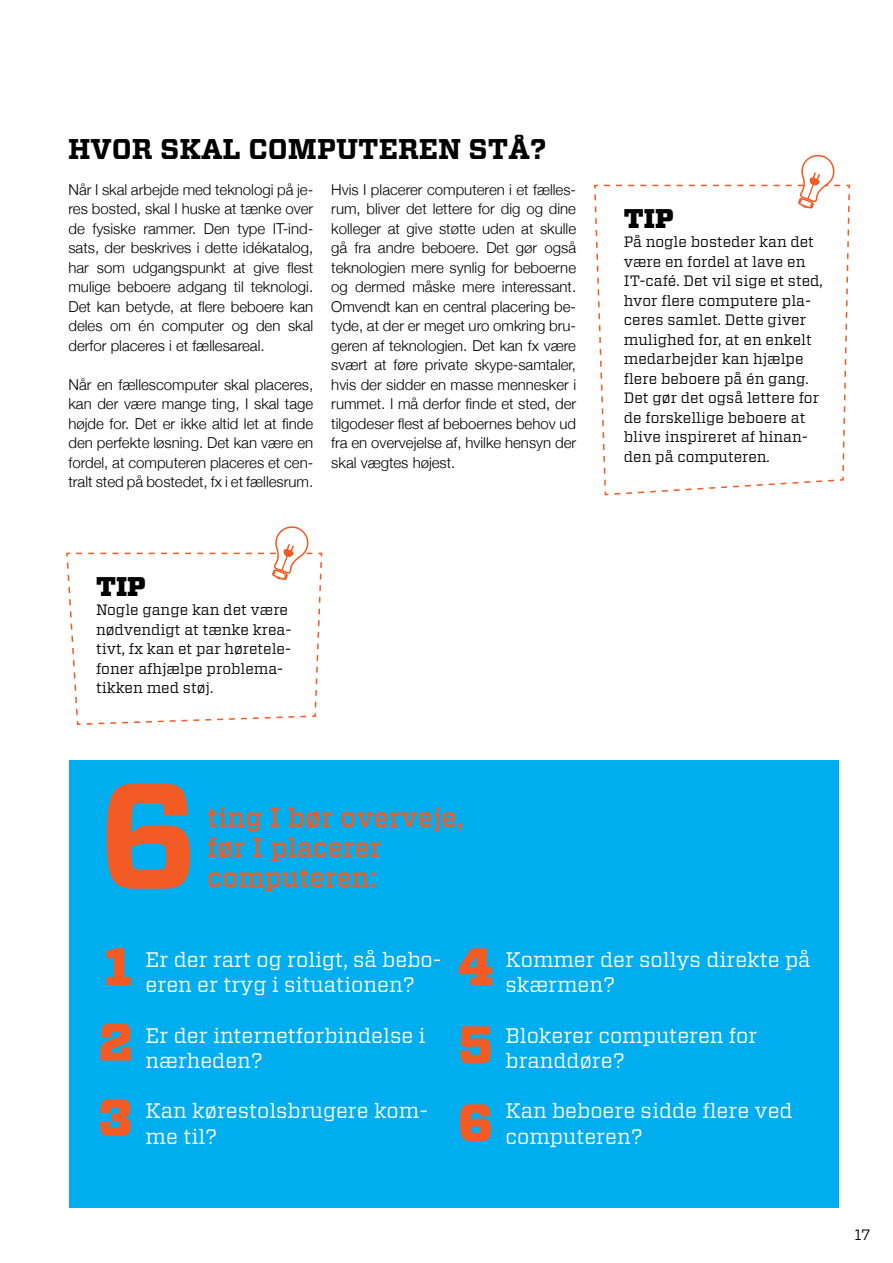
<style>
.page{position:relative;width:893px;height:1263px;background:#fff}
.page>*{position:absolute;margin:0;border:0;box-sizing:border-box;transform-origin:0 0}
.t1{font:700 150px "Vitesse";color:#f15a22}
.t2{font:900 52.5px/75.6px "Vitesse";color:#f15a22;text-align:justify}
.t3{font:700 28.5px "Vitesse";color:#000}
.t4{font:500 27px/30px "Vitesse";color:#f15a22}
.t5{font:900 27px "Vitesse";color:#000}
.t6{font:21px/25.2px "Vitesse";color:#fff}
.t7{font:300 15px/19.5px "Helvetica Neue";color:#000;text-align:justify}
.t8{font:15px/19.5px "Vitesse";color:#000}
</style>
<div class="page">
<div style="left:69px;top:760px;width:769px;height:448px;background:#00aeef"></div>
<svg style="left:594px;top:154px;width:257px;height:342px"></svg>
<svg style="left:66px;top:526px;width:257px;height:199px"></svg>
<h3 class="t3" style="left:68px;top:130px;width:480px">HVOR SKAL COMPUTEREN STÅ?</h3>
<p class="t7" style="left:68px;top:179px;width:246px">Når I skal arbejde med teknologi på je&shy;res bosted, skal I huske at tænke over de fysiske rammer. Den type IT-ind&shy;sats, der beskrives i dette idékatalog, har som udgangspunkt at give flest mulige beboere adgang til teknologi.<br>Det kan betyde, at flere beboere kan deles om én computer og den skal derfor placeres i et fællesareal.</p>
<p class="t7" style="left:68px;top:374px;width:246px">Når en fællescomputer skal placeres, kan der være mange ting, I skal tage højde for. Det er ikke altid let at finde den perfekte løsning. Det kan være en fordel, at computeren placeres et cen&shy;tralt sted på bostedet, fx i et fællesrum.</p>
<p class="t7" style="left:331px;top:179px;width:246px">Hvis I placerer computeren i et fælles&shy;rum, bliver det lettere for dig og dine kolleger at give støtte uden at skulle gå fra andre beboere. Det gør også teknologien mere synlig for beboerne og dermed måske mere interessant.<br>Omvendt kan en central placering be&shy;tyde, at der er meget uro omkring bru&shy;geren af teknologien. Det kan fx være svært at føre private skype-samtaler, hvis der sidder en masse mennesker i rummet. I må derfor finde et sted, der tilgodeser flest af beboernes behov ud fra en overvejelse af, hvilke hensyn der skal vægtes højest.</p>
<h3 class="t5" style="left:96px;top:568px;width:18px">TIP</h3>
<p class="t8" style="left:96px;top:600px;width:197px">Nogle gange kan det være nødvendigt at tænke krea&shy;tivt, fx kan et par høretele&shy;foner afhjælpe problema&shy;tikken med støj.</p>
<h3 class="t5" style="left:624px;top:200px;width:18px">TIP</h3>
<p class="t8" style="left:624px;top:232px;width:200px">På nogle bosteder kan det være en fordel at lave en<br>IT-café. Det vil sige et sted, hvor flere computere pla&shy;ceres samlet. Dette giver mulighed for, at en enkelt medarbejder kan hjælpe flere beboere på én gang.<br>Det gør det også lettere for de forskellige beboere at blive inspireret af hinan&shy;den på computeren.</p>
<h1 class="t1" style="left:98px;top:736px;width:102px">6</h1>
<h3 class="t4" style="left:207px;top:803px;width:258px">ting I bør overveje, før I placerer</h3>
<h3 class="t4" style="left:207px;top:863px;width:171px">computeren:</h3>
<h2 class="t2" style="left:98px;top:930px;width:37px">1<br>2<br>3</h2>
<h2 class="t2" style="left:458px;top:929px;width:38px;line-height:78px">4<br>5<br>6</h2>
<h3 class="t6" style="left:146px;top:947px;width:297px">Er der rart og roligt, så bebo&shy;eren er tryg i situationen?</h3>
<h3 class="t6" style="left:146px;top:1022px;width:281px">Er der internetforbindelse i nærheden?</h3>
<h3 class="t6" style="left:146px;top:1098px;width:284px">Kan kørestolsbrugere kom&shy;me til?</h3>
<h3 class="t6" style="left:505px;top:947px;width:307px">Kommer der sollys direkte på skærmen?</h3>
<h3 class="t6" style="left:505px;top:1022px;width:253px">Blokerer computeren for branddøre?</h3>
<h3 class="t6" style="left:505px;top:1098px;width:289px">Kan beboere sidde flere ved computeren?</h3>
<p class="t8" style="left:855px;top:1225px;width:17px">17</p>
</div>
